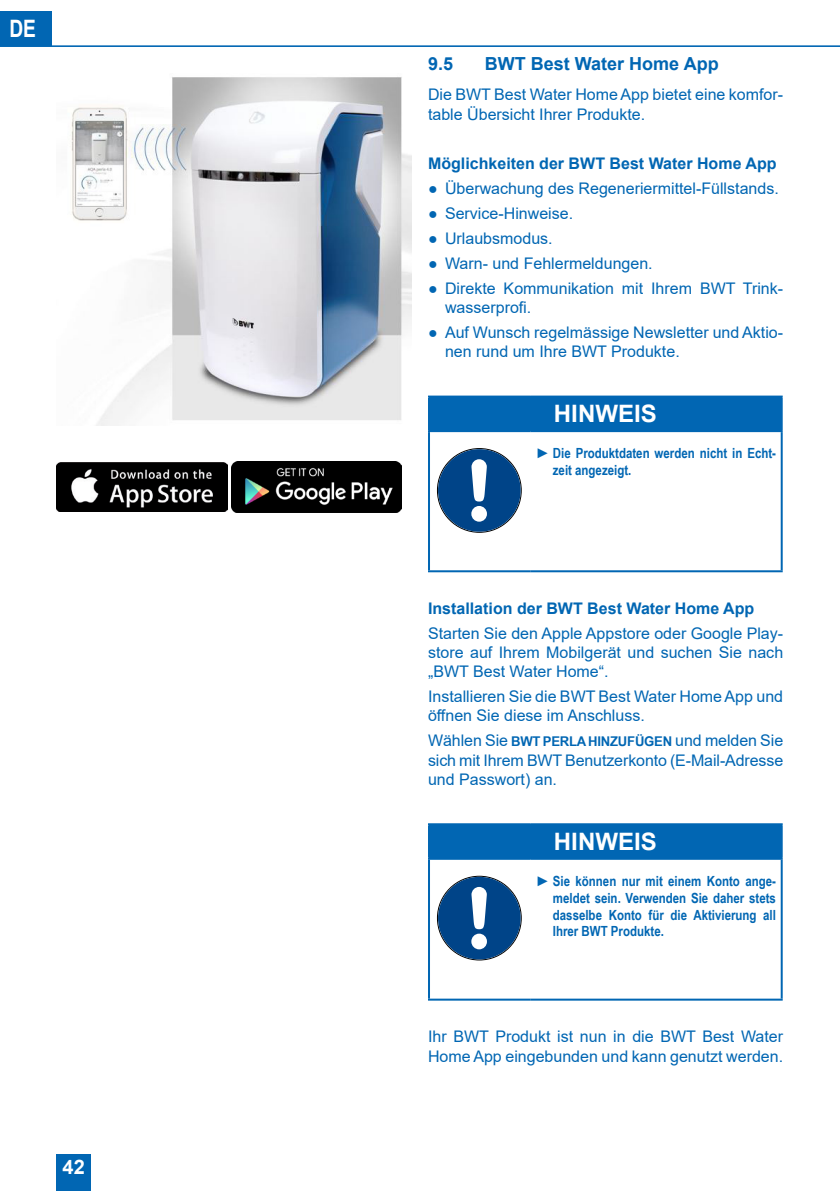
<style>
.page{position:relative;width:840px;height:1191px;background:#fff}
.page>*{position:absolute;margin:0;border:0;box-sizing:border-box;transform-origin:0 0}
._50_SAFETY_HEAD_WEIS{font:700 24px "Arial";color:#fff}
._50_SAFETY_HEAD_WEIS-2{font:700 24px "Arial";color:#fff;scale:.8 1}
.t1{font:700 20px "Arial";color:#fff}
.t2{font:700 18px "Arial";color:#0166b3}
.FLIESSTEXT_HKS44{font:16px/19.2px "Arial";color:#0166b3}
.FLIESSTEXT_HKS44_BOL{font:700 16px "Arial";color:#0166b3}
.t3{font:700 14px/16.8px "Arial Narrow";color:#0166b3}
.s1{font-family:"Arial";font-weight:400}
.s2{font-family:"Arial Narrow";font-weight:700;font-size:13.4px}
</style>
<div class="page">
<hr style="left:0;top:45px;width:839px;height:2px;background:#0166b3">
<div style="left:0;top:11px;width:51px;height:34px;background:#0166b3"></div>
<div style="left:57px;top:1154px;width:34px;height:37px;background:#0166b3"></div>
<img style="left:71px;top:77px;width:340px;height:348px">
<img style="left:57px;top:462px;width:170px;height:49px">
<img style="left:231px;top:462px;width:170px;height:50px">
<div style="left:429px;top:396px;width:352px;height:35px;background:#0166b3"></div>
<hr style="left:428px;top:432px;width:2px;height:138px;background:#0166b3">
<hr style="left:780px;top:432px;width:2px;height:138px;background:#0166b3">
<hr style="left:428px;top:570px;width:102px;height:2px;background:#0166b3">
<hr style="left:530px;top:570px;width:252px;height:2px;background:#0166b3">
<hr style="left:428px;top:395px;width:102px;height:2px;background:#0166b3">
<hr style="left:428px;top:397px;width:2px;height:33px;background:#0166b3">
<hr style="left:530px;top:395px;width:252px;height:2px;background:#0166b3">
<hr style="left:780px;top:397px;width:2px;height:33px;background:#0166b3">
<hr style="left:428px;top:430px;width:102px;height:2px;background:#0166b3">
<hr style="left:530px;top:430px;width:252px;height:2px;background:#0166b3">
<div style="left:438px;top:449px;width:82px;height:83px;background:#048;border-radius:50%"></div>
<svg style="left:471px;top:459px;width:15px;height:63px"></svg>
<div style="left:429px;top:824px;width:352px;height:34px;background:#0166b3"></div>
<hr style="left:428px;top:859px;width:2px;height:139px;background:#0166b3">
<hr style="left:780px;top:859px;width:2px;height:139px;background:#0166b3">
<hr style="left:428px;top:998px;width:102px;height:2px;background:#0166b3">
<hr style="left:530px;top:998px;width:252px;height:2px;background:#0166b3">
<hr style="left:428px;top:823px;width:102px;height:2px;background:#0166b3">
<hr style="left:428px;top:825px;width:2px;height:32px;background:#0166b3">
<hr style="left:530px;top:823px;width:252px;height:2px;background:#0166b3">
<hr style="left:780px;top:825px;width:2px;height:32px;background:#0166b3">
<hr style="left:428px;top:857px;width:102px;height:2px;background:#0166b3">
<hr style="left:530px;top:857px;width:252px;height:2px;background:#0166b3">
<svg style="left:437px;top:876px;width:84px;height:84px"></svg>
<div style="left:438px;top:877px;width:82px;height:82px;background:#048;border-radius:50%"></div>
<svg style="left:471px;top:887px;width:15px;height:62px"></svg>
<h1 class="_50_SAFETY_HEAD_WEIS-2" style="left:9px;top:12px;width:35px">DE</h1>
<p class="t1" style="left:63px;top:1153px;width:24px">42</p>
<p class="t2" style="left:428px;top:51px;width:27px">9.5</p>
<p class="t2" style="left:484px;top:51px;width:235px">BWT Best Water Home App</p>
<p class="FLIESSTEXT_HKS44" style="left:428px;top:85px;width:356px">Die BWT Best Water Home App bietet eine komfor&shy;table Übersicht Ihrer Produkte.</p>
<p class="FLIESSTEXT_HKS44_BOL" style="left:428px;top:152px;width:350px">Möglichkeiten der BWT Best Water Home App</p>
<p class="FLIESSTEXT_HKS44" style="left:428px;top:179px;width:352px">● Überwachung des Regeneriermittel-Füllstands.</p>
<p class="FLIESSTEXT_HKS44" style="left:428px;top:204px;width:147px">● Service-Hinweise.</p>
<p class="FLIESSTEXT_HKS44" style="left:428px;top:229px;width:126px">● Urlaubsmodus.</p>
<p class="FLIESSTEXT_HKS44" style="left:428px;top:253px;width:226px">● Warn- und Fehlermeldungen.</p>
<p class="FLIESSTEXT_HKS44" style="left:445px;top:278px;width:339px;text-indent:-17px">● Direkte Kommunikation mit Ihrem BWT Trink&shy;wasserprofi.</p>
<p class="FLIESSTEXT_HKS44" style="left:445px;top:322px;width:339px;text-indent:-17px">● Auf Wunsch regelmässige Newsletter und Aktio&shy;nen rund um Ihre BWT Produkte.</p>
<p class="_50_SAFETY_HEAD_WEIS" style="left:553px;top:396px;width:104px">HINWEIS</p>
<p class="t3" style="left:552px;top:444px;width:224px;text-indent:-17px"><span class="s1">►</span> Die Produktdaten werden nicht in Echt&shy;zeit angezeigt.</p>
<p class="FLIESSTEXT_HKS44_BOL" style="left:428px;top:597px;width:327px">Installation der BWT Best Water Home App</p>
<p class="FLIESSTEXT_HKS44" style="left:428px;top:623px;width:356px;text-align:justify">Starten Sie den Apple Appstore oder Google Play&shy;store auf Ihrem Mobilgerät und suchen Sie nach „BWT Best Water Home“.</p>
<p class="FLIESSTEXT_HKS44" style="left:428px;top:687px;width:356px">Installieren Sie die BWT Best Water Home App und öffnen Sie diese im Anschluss.</p>
<p class="FLIESSTEXT_HKS44" style="left:428px;top:731px;width:356px;text-align:justify">Wählen Sie <span class="s2">BWT PERLA HINZUFÜGEN</span> und melden Sie sich mit Ihrem BWT Benutzerkonto (E-Mail-Adresse und Passwort) an.</p>
<p class="_50_SAFETY_HEAD_WEIS" style="left:553px;top:824px;width:104px">HINWEIS</p>
<p class="t3" style="left:552px;top:872px;width:224px;text-align:justify;text-indent:-17px"><span class="s1">►</span> Sie können nur mit einem Konto ange&shy;meldet sein. Verwenden Sie daher stets dasselbe Konto für die Aktivierung all Ihrer BWT Produkte.</p>
<p class="FLIESSTEXT_HKS44" style="left:428px;top:1027px;width:356px">Ihr BWT Produkt ist nun in die BWT Best Water<br>Home App eingebunden und kann genutzt werden.</p>
</div>
